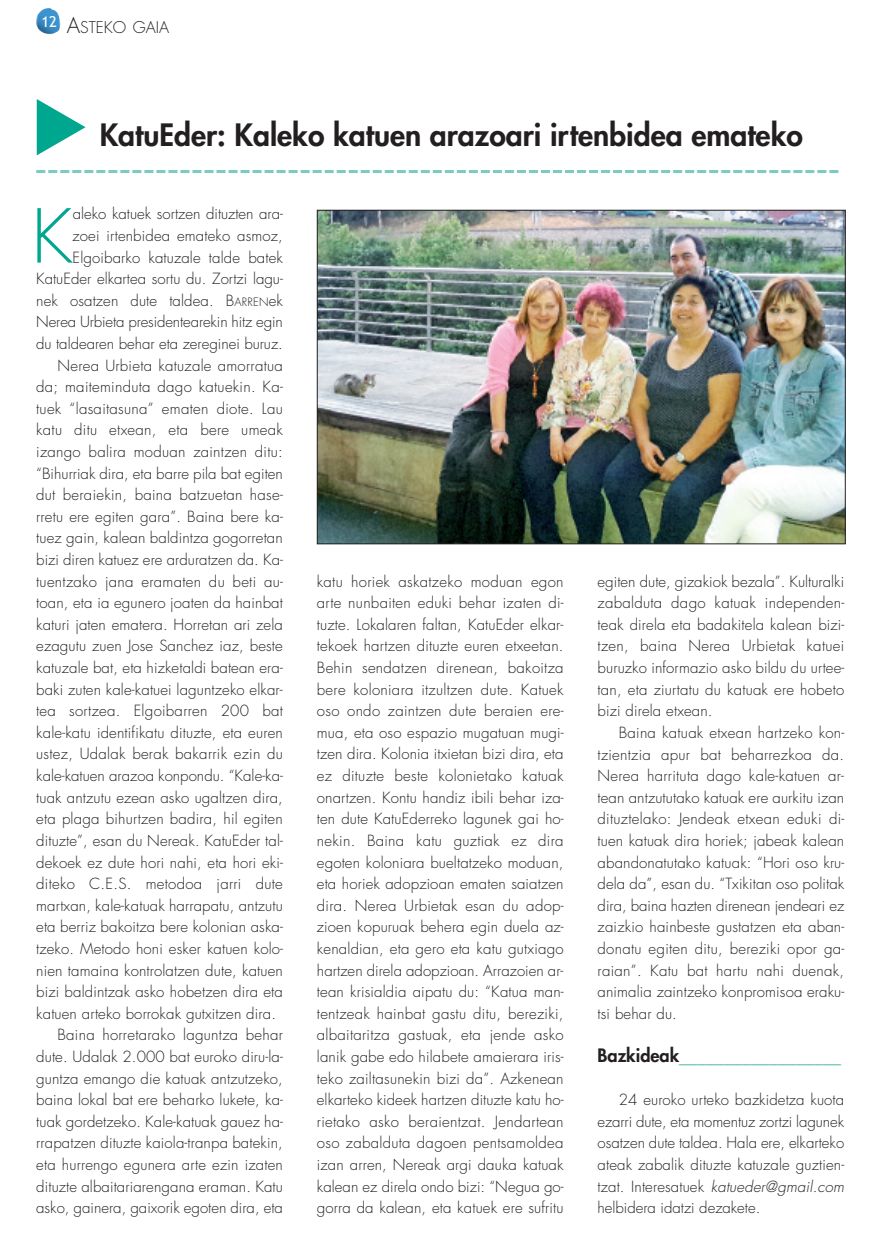
<style>
.page{position:relative;width:877px;height:1247px;background:#fff}
.page>*{position:absolute;margin:0;border:0;box-sizing:border-box;transform-origin:0 0}
.t1{font:300 72.3px "Futura";color:#00a78f}
.t2{font:800 30px "Futura";color:#231f20}
.t3{font:800 18px "Futura";color:#7bcbc0}
.t4{font:300 15.75px "Futura";color:#231f20}
.t5{font:300 15px/21.6px "Futura";letter-spacing:.01em;color:#231f20;text-align:justify}
.t6{font:300 15px "Futura";letter-spacing:-.01em;color:#231f20}
.s1{font-size:21px}
.s2{color:#00a78f}
.s3{font-size:11.25px}
.s4{color:#231f20}
.s5{font-style:italic}
</style>
<div class="page">
<img style="left:36px;top:8px;width:24px;height:26px">
<img style="left:319px;top:212px;width:525px;height:330px">
<svg style="left:36px;top:170px;width:802px;height:3px"></svg>
<p class="t4" style="left:41px;top:20px;width:129px"><sup>12</sup> <span class="s1">A</span>STEKO GAIA</p>
<h2 class="t2" style="left:31px;top:121px;width:773px"><span class="s2">◆</span> KatuEder: Kaleko katuen arazoari irtenbidea emateko</h2>
<h1 class="t1" style="left:32px;top:203px;width:43px">K</h1>
<p class="t5" style="left:73px;top:204px;width:212px">aleko katuek sortzen dituzten ara-</p>
<p class="t5" style="left:73px;top:226px;width:212px">zoei irtenbidea emateko asmoz,</p>
<p class="t5" style="left:73px;top:248px;width:212px">Elgoibarko katuzale talde batek</p>
<p class="t5" style="left:36px;top:269px;width:248px">KatuEder elkartea sortu du. Zortzi lagu-</p>
<p class="t5" style="left:36px;top:291px;width:248px">nek osatzen dute taldea. B<span class="s3">ARREN</span>ek</p>
<p class="t6" style="left:36px;top:315px;width:248px">Nerea Urbieta presidentearekin hitz egin</p>
<p class="t5" style="left:36px;top:334px;width:248px">du taldearen behar eta zereginei buruz.</p>
<p class="t5" style="left:57px;top:356px;width:227px">Nerea Urbieta katuzale amorratua</p>
<p class="t5" style="left:36px;top:377px;width:248px">da; maiteminduta dago katuekin. Ka-</p>
<p class="t5" style="left:36px;top:399px;width:248px">tuek “lasaitasuna” ematen diote. Lau</p>
<p class="t5" style="left:36px;top:420px;width:248px">katu ditu etxean, eta bere umeak</p>
<p class="t5" style="left:36px;top:442px;width:248px">izango balira moduan zaintzen ditu:</p>
<p class="t5" style="left:36px;top:464px;width:248px">“Bihurriak dira, eta barre pila bat egiten</p>
<p class="t5" style="left:36px;top:485px;width:248px">dut beraiekin, baina batzuetan hase-</p>
<p class="t5" style="left:36px;top:507px;width:248px">rretu ere egiten gara”. Baina bere ka-</p>
<p class="t5" style="left:36px;top:528px;width:248px">tuez gain, kalean baldintza gogorretan</p>
<p class="t5" style="left:36px;top:550px;width:248px">bizi diren katuez ere arduratzen da. Ka-</p>
<p class="t5" style="left:36px;top:572px;width:248px">tuentzako jana eramaten du beti au-</p>
<p class="t5" style="left:36px;top:593px;width:248px">toan, eta ia egunero joaten da hainbat</p>
<p class="t5" style="left:36px;top:615px;width:248px">katuri jaten ematera. Horretan ari zela</p>
<p class="t5" style="left:36px;top:636px;width:248px">ezagutu zuen Jose Sanchez iaz, beste</p>
<p class="t5" style="left:36px;top:658px;width:248px">katuzale bat, eta hizketaldi batean era-</p>
<p class="t5" style="left:36px;top:680px;width:248px">baki zuten kale-katuei laguntzeko elkar-</p>
<p class="t5" style="left:36px;top:701px;width:248px">tea sortzea. Elgoibarren 200 bat</p>
<p class="t5" style="left:36px;top:723px;width:248px">kale-katu identifikatu dituzte, eta euren</p>
<p class="t5" style="left:36px;top:744px;width:248px">ustez, Udalak berak bakarrik ezin du</p>
<p class="t5" style="left:36px;top:766px;width:248px">kale-katuen arazoa konpondu. “Kale-ka-</p>
<p class="t5" style="left:36px;top:788px;width:248px">tuak antzutu ezean asko ugaltzen dira,</p>
<p class="t5" style="left:36px;top:809px;width:248px">eta plaga bihurtzen badira, hil egiten</p>
<p class="t5" style="left:36px;top:831px;width:248px">dituzte”, esan du Nereak. KatuEder tal-</p>
<p class="t5" style="left:36px;top:852px;width:248px">dekoek ez dute hori nahi, eta hori eki-</p>
<p class="t5" style="left:36px;top:874px;width:248px">diteko C.E.S. metodoa jarri dute</p>
<p class="t5" style="left:36px;top:896px;width:248px">martxan, kale-katuak harrapatu, antzutu</p>
<p class="t5" style="left:36px;top:917px;width:248px">eta berriz bakoitza bere kolonian aska-</p>
<p class="t5" style="left:36px;top:939px;width:248px">tzeko. Metodo honi esker katuen kolo-</p>
<p class="t5" style="left:36px;top:960px;width:248px">nien tamaina kontrolatzen dute, katuen</p>
<p class="t5" style="left:36px;top:982px;width:248px">bizi baldintzak asko hobetzen dira eta</p>
<p class="t5" style="left:36px;top:1004px;width:241px">katuen arteko borrokak gutxitzen dira.</p>
<p class="t5" style="left:58px;top:1025px;width:227px">Baina horretarako laguntza behar</p>
<p class="t5" style="left:36px;top:1047px;width:248px">dute. Udalak 2.000 bat euroko diru-la-</p>
<p class="t5" style="left:36px;top:1068px;width:248px">guntza emango die katuak antzutzeko,</p>
<p class="t5" style="left:36px;top:1090px;width:248px">baina lokal bat ere beharko lukete, ka-</p>
<p class="t5" style="left:36px;top:1112px;width:248px">tuak gordetzeko. Kale-katuak gauez ha-</p>
<p class="t5" style="left:36px;top:1133px;width:248px">rrapatzen dituzte kaiola-tranpa batekin,</p>
<p class="t5" style="left:36px;top:1155px;width:248px">eta hurrengo egunera arte ezin izaten</p>
<p class="t5" style="left:36px;top:1176px;width:248px">dituzte albaitariarengana eraman. Katu</p>
<p class="t5" style="left:36px;top:1198px;width:248px">asko, gainera, gaixorik egoten dira, eta</p>
<p class="t5" style="left:317px;top:572px;width:248px">katu horiek askatzeko moduan egon arte nunbaiten eduki behar izaten di&shy;tuzte. Lokalaren faltan, KatuEder elkar&shy;tekoek hartzen dituzte euren etxeetan.<br>Behin sendatzen direnean, bakoitza bere koloniara itzultzen dute. Katuek oso ondo zaintzen dute beraien ere&shy;mua, eta oso espazio mugatuan mugi&shy;tzen dira. Kolonia itxietan bizi dira, eta ez dituzte beste kolonietako katuak onartzen. Kontu handiz ibili behar iza&shy;ten dute KatuEderreko lagunek gai ho&shy;nekin. Baina katu guztiak ez dira egoten koloniara bueltatzeko moduan, eta horiek adopzioan ematen saiatzen dira. Nerea Urbietak esan du adop&shy;zioen kopuruak behera egin duela az&shy;kenaldian, eta gero eta katu gutxiago hartzen direla adopzioan. Arrazoien ar&shy;tean krisialdia aipatu du: “Katua man&shy;tentzeak hainbat gastu ditu, bereziki, albaitaritza gastuak, eta jende asko lanik gabe edo hilabete amaierara iris&shy;teko zailtasunekin bizi da”. Azkenean elkarteko kideek hartzen dituzte katu ho&shy;rietako asko beraientzat. Jendartean oso zabalduta dagoen pentsamoldea izan arren, Nereak argi dauka katuak kalean ez direla ondo bizi: “Negua go&shy;gorra da kalean, eta katuek ere sufritu</p>
<p class="t5" style="left:598px;top:572px;width:248px">egiten dute, gizakiok bezala”. Kulturalki zabalduta dago katuak independen&shy;teak direla eta badakitela kalean bizi&shy;tzen, baina Nerea Urbietak katuei buruzko informazio asko bildu du urtee&shy;tan, eta ziurtatu du katuak ere hobeto bizi direla etxean.</p>
<p class="t5" style="left:598px;top:723px;width:248px;text-indent:21px">Baina katuak etxean hartzeko kon&shy;tzientzia apur bat beharrezkoa da.<br>Nerea harrituta dago kale-katuen ar&shy;tean antzututako katuak ere aurkitu izan dituztelako: Jendeak etxean eduki di&shy;tuen katuak dira horiek; jabeak kalean abandonatutako katuak: “Hori oso kru&shy;dela da”, esan du. “Txikitan oso politak dira, baina hazten direnean jendeari ez zaizkio hainbeste gustatzen eta aban&shy;donatu egiten ditu, bereziki opor ga&shy;raian”. Katu bat hartu nahi duenak, animalia zaintzeko konpromisoa eraku&shy;tsi behar du.</p>
<p class="t3" style="left:597px;top:1047px;width:245px"><span class="s4">Bazkideak</span>__________________</p>
<p class="t5" style="left:597px;top:1090px;width:248px;text-indent:21px">24 euroko urteko bazkidetza kuota ezarri dute, eta momentuz zortzi lagunek osatzen dute taldea. Hala ere, elkarteko ateak zabalik dituzte katuzale guztien&shy;tzat. Interesatuek <span class="s5">katueder@gmail.com </span>helbidera idatzi dezakete.</p>
</div>
